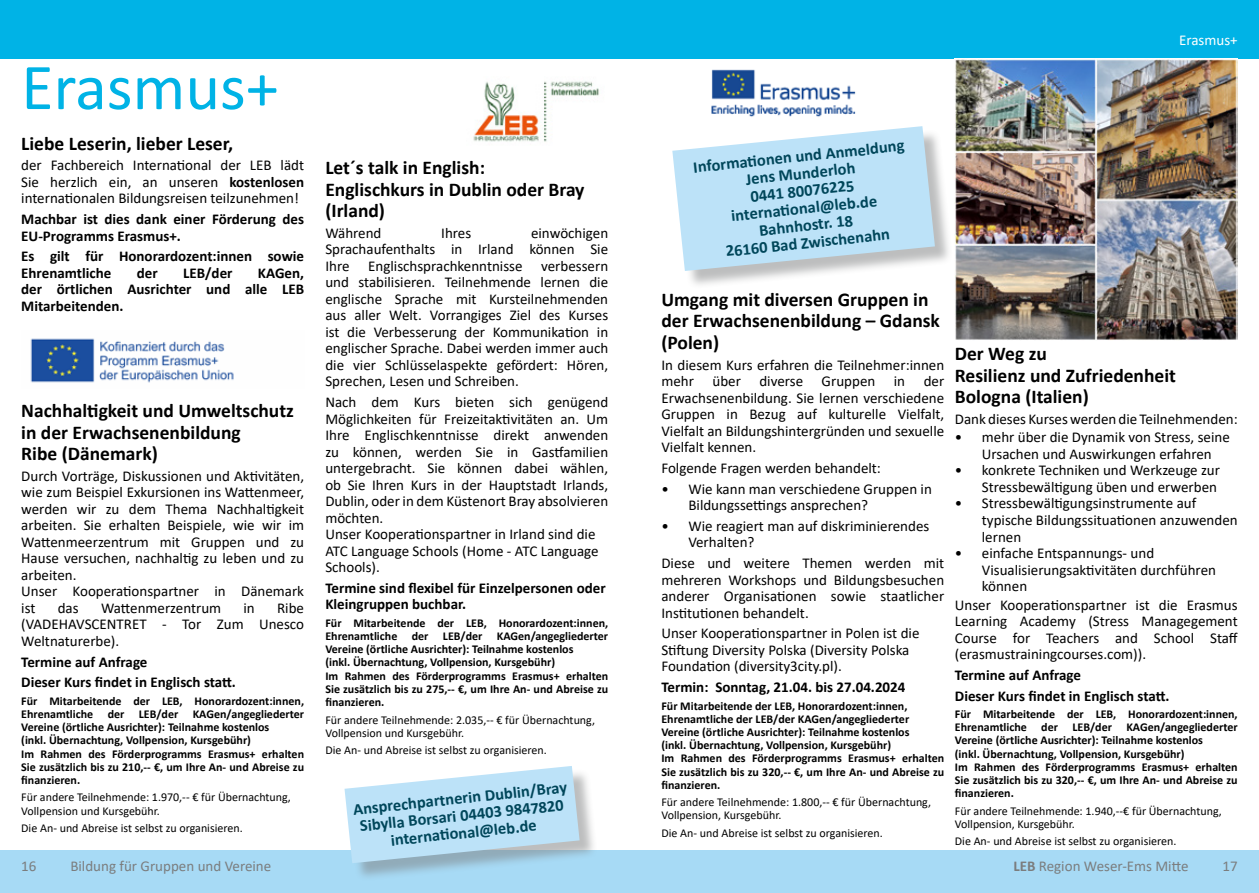
<style>
.page{position:relative;width:1259px;height:893px;background:#fff}
.page>*{position:absolute;margin:0;border:0;box-sizing:border-box;transform-origin:0 0}
.t1{font:66px "Calibri";color:#00b3e6}
.t2{font:700 19.5px/21.5px "Calibri";color:#000}
.t3{font:700 16.5px/17.2px "Calibri";color:#00465a;text-align:center}
.t4{font:15px/16.5px "Calibri";color:#000}
.t5{font:700 15px/16.5px "Calibri";color:#000}
.t6{font:15px "Calibri";color:#7b7d7e}
.t7{font:15px "Calibri";color:#fff}
.t8{font:700 12px/13.2px "Calibri";color:#000}
.t9{font:12px/13.2px "Calibri";color:#000}
.s1{font-weight:700}
</style>
<div class="page">
<div style="left:0;top:850px;width:1259px;height:43px;background:#a7daf5"></div>
<div style="left:0;top:0;width:1259px;height:58px;background:#00b3e6"></div>
<img style="left:955px;top:58px;width:282px;height:282px">
<div style="left:675px;top:129px;width:278px;height:160px;background:#7b7d7e;opacity:.5"></div>
<svg style="left:672px;top:126px;width:263px;height:145px;background:#c4e3f4"></svg>
<img style="left:711px;top:69px;width:145px;height:48px">
<div style="left:347px;top:769px;width:251px;height:113px;background:#7b7d7e;opacity:.5"></div>
<svg style="left:344px;top:766px;width:235px;height:97px;background:#c1e1f3"></svg>
<img style="left:473px;top:81px;width:126px;height:61px">
<img style="left:30px;top:338px;width:204px;height:45px">
<h1 class="t1" style="left:21px;top:41px;width:259px">Erasmus+</h1>
<h2 class="t2" style="left:21px;top:132px;width:214px">Liebe Leserin, lieber Leser,</h2>
<p class="t4" style="left:21px;top:157px;width:284px;text-align:justify">der Fachbereich International der LEB lädt Sie herzlich ein, an unseren <span class="s1">kostenlosen </span>internationalen Bildungsreisen teilzunehmen!</p>
<p class="t5" style="left:21px;top:211px;width:284px">Machbar ist dies dank einer Förderung des<br>EU-Programms Erasmus+.</p>
<p class="t5" style="left:21px;top:248px;width:284px">Es gilt für Honorardozent:innen sowie<br>Ehrenamtliche</p>
<p class="t5" style="left:137px;top:264px;width:22px">der</p>
<p class="t5" style="left:183px;top:264px;width:51px">LEB/der</p>
<p class="t5" style="left:21px;top:264px;width:284px;text-align:justify;text-indent:237px">KAGen, der örtlichen Ausrichter und alle LEB Mitarbeitenden.</p>
<h2 class="t2" style="left:21px;top:400px;width:274px">Nachhaltigkeit und Umweltschutz in der Erwachsenenbildung<br>Ribe (Dänemark)</h2>
<p class="t4" style="left:21px;top:467px;width:284px">Durch Vorträge, Diskussionen und Aktivitäten, wie zum Beispiel Exkursionen ins Wattenmeer, werden wir zu dem Thema Nachhaltigkeit arbeiten. Sie erhalten Beispiele, wie wir im Wattenmeerzentrum mit Gruppen und zu Hause versuchen, nachhaltig zu leben und zu arbeiten.<br>Unser Kooperationspartner in Dänemark ist</p>
<p class="t4" style="left:21px;top:599px;width:284px;text-align:justify;text-indent:256px">Ribe (VADEHAVSCENTRET - Tor Zum Unesco Weltnaturerbe).</p>
<p class="t5" style="left:21px;top:651px;width:216px;line-height:20.7px">Termine auf Anfrage<br>Dieser Kurs findet in Englisch statt.</p>
<p class="t8" style="left:21px;top:694px;width:284px">Für Mitarbeitende der LEB, Honorardozent:innen, Ehrenamtliche der LEB/der KAGen/angegliederter Vereine (örtliche Ausrichter): Teilnahme kostenlos<br>(inkl. Übernachtung, Vollpension, Kursgebühr)<br>Im Rahmen des Förderprogramms Erasmus+ erhalten Sie zusätzlich bis zu 210,-- €, um Ihre An- und Abreise zu finanzieren.</p>
<p class="t9" style="left:21px;top:791px;width:271px">Für andere Teilnehmende: 1.970,-- € für Übernachtung,<br>Vollpension und Kursgebühr.</p>
<p class="t9" style="left:21px;top:821px;width:223px">Die An- und Abreise ist selbst zu organisieren.</p>
<p class="t4" style="left:58px;top:599px;width:22px">das</p>
<p class="t4" style="left:101px;top:599px;width:122px">Wattenmerzentrum</p>
<p class="t4" style="left:243px;top:599px;width:13px">in</p>
<h2 class="t2" style="left:325px;top:157px;width:261px">Let´s talk in English:<br>Englischkurs in Dublin oder Bray (Irland)</h2>
<p class="t4" style="left:325px;top:224px;width:58px">Während</p>
<p class="t4" style="left:441px;top:224px;width:32px">Ihres</p>
<p class="t4" style="left:325px;top:224px;width:284px;text-align:justify;text-indent:206px">einwöchigen Sprachaufenthalts in Irland können Sie Ihre Englischsprachkenntnisse verbessern und stabilisieren. Teilnehmende lernen die englische Sprache mit Kursteilnehmenden aus aller Welt. Vorrangiges Ziel des Kurses ist die Verbesserung der Kommunikation in englischer Sprache. Dabei werden immer auch die vier Schlüsselaspekte gefördert: Hören, Sprechen, Lesen und Schreiben.</p>
<p class="t4" style="left:325px;top:394px;width:284px">Nach dem Kurs bieten sich genügend Möglichkeiten für Freizeitaktivitäten an. Um Ihre Englischkenntnisse direkt anwenden zu können, werden Sie in Gastfamilien untergebracht. Sie können dabei wählen, ob Sie Ihren Kurs in der Hauptstadt Irlands, Dublin, oder in dem Küstenort Bray absolvieren möchten.<br>Unser Kooperationspartner in Irland sind die ATC Language Schools (Home - ATC Language Schools).</p>
<p class="t5" style="left:325px;top:579px;width:282px">Termine sind flexibel für Einzelpersonen oder<br>Kleingruppen buchbar.</p>
<p class="t8" style="left:325px;top:616px;width:284px">Für Mitarbeitende der LEB, Honorardozent:innen, Ehrenamtliche der LEB/der KAGen/angegliederter Vereine (örtliche Ausrichter): Teilnahme kostenlos<br>(inkl. Übernachtung, Vollpension, Kursgebühr)<br>Im Rahmen des Förderprogramms Erasmus+ erhalten Sie zusätzlich bis zu 275,-- €, um Ihre An- und Abreise zu finanzieren.</p>
<p class="t9" style="left:325px;top:713px;width:271px">Für andere Teilnehmende: 2.035,-- € für Übernachtung,<br>Vollpension und Kursgebühr.</p>
<p class="t9" style="left:325px;top:743px;width:223px">Die An- und Abreise ist selbst zu organisieren.</p>
<p class="t3" style="left:352px;top:800px;width:216px;rotate:-6deg">Ansprechpartnerin Dublin/Bray<br>Sibylla Borsari 04403 9847820 internati onal@leb.de</p>
<p class="t7" style="left:1179px;top:30px;width:60px">Erasmus+</p>
<p class="t3" style="left:692px;top:159px;width:213px;rotate:-6deg">Informati onen und Anmeldung<br>Jens Munderloh<br>0441 80076225<br>internati onal@leb.de<br>Bahnhostr. 18<br>26160 Bad Zwischenahn</p>
<h2 class="t2" style="left:661px;top:288px;width:280px">Umgang mit diversen Gruppen in der Erwachsenenbildung – Gdansk (Polen)</h2>
<p class="t4" style="left:661px;top:356px;width:284px;text-align:justify">In diesem Kurs erfahren die Teilnehmer:innen mehr über diverse Gruppen in der Erwachsenenbildung. Sie lernen verschiedene Gruppen in Bezug auf kulturelle Vielfalt, Vielfalt an Bildungshintergründen und sexuelle Vielfalt kennen.</p>
<p class="t4" style="left:661px;top:459px;width:221px">Folgende Fragen werden behandelt:</p>
<p class="t4" style="left:688px;top:480px;width:245px;text-indent:-27px">• Wie kann man verschiedene Gruppen in<br>Bildungssettings ansprechen?</p>
<p class="t4" style="left:688px;top:517px;width:242px;text-indent:-27px">• Wie reagiert man auf diskriminierendes<br>Verhalten?</p>
<p class="t4" style="left:661px;top:554px;width:284px;text-align:justify">Diese und weitere Themen werden mit mehreren Workshops und Bildungsbesuchen anderer Organisationen sowie staatlicher Institutionen behandelt.</p>
<p class="t4" style="left:661px;top:625px;width:259px">Unser Kooperationspartner in Polen ist die<br>Stiftung Diversity Polska (Diversity Polska<br>Foundation (diversity3city.pl).</p>
<p class="t5" style="left:661px;top:679px;width:245px">Termin: Sonntag, 21.04. bis 27.04.2024</p>
<p class="t8" style="left:661px;top:699px;width:284px">Für Mitarbeitende der LEB, Honorardozent:innen, Ehrenamtliche der LEB/der KAGen/angegliederter Vereine (örtliche Ausrichter): Teilnahme kostenlos<br>(inkl. Übernachtung, Vollpension, Kursgebühr)<br>Im Rahmen des Förderprogramms Erasmus+ erhalten Sie zusätzlich bis zu 320,-- €, um Ihre An- und Abreise zu finanzieren.</p>
<p class="t9" style="left:661px;top:795px;width:271px">Für andere Teilnehmende: 1.800,-- € für Übernachtung,<br>Vollpension, Kursgebühr.</p>
<p class="t9" style="left:661px;top:826px;width:223px">Die An- und Abreise ist selbst zu organisieren.</p>
<h2 class="t2" style="left:955px;top:343px;width:222px">Der Weg zu<br>Resilienz und Zufriedenheit<br>Bologna (Italien)</h2>
<p class="t4" style="left:955px;top:410px;width:284px">Dank dieses Kurses werden die Teilnehmenden:</p>
<p class="t4" style="left:955px;top:429px;width:276px;text-align:center">• mehr über die Dynamik von Stress, seine<br>Ursachen und Auswirkungen erfahren</p>
<p class="t4" style="left:955px;top:462px;width:267px;text-align:right">• konkrete Techniken und Werkzeuge zur<br>Stressbewältigung üben und erwerben</p>
<p class="t4" style="left:982px;top:495px;width:257px;text-indent:-27px">• Stressbewältigungsinstrumente auf typische Bildungssituationen anzuwenden lernen</p>
<p class="t4" style="left:982px;top:544px;width:236px;text-indent:-27px">• einfache Entspannungs- und<br>Visualisierungsaktivitäten durchführen können</p>
<p class="t4" style="left:955px;top:596px;width:284px;text-align:justify">Unser Kooperationspartner ist die Erasmus Learning Academy (Stress Managegement Course for Teachers and School Staff (erasmustrainingcourses.com)).</p>
<p class="t5" style="left:955px;top:664px;width:216px;line-height:20.7px">Termine auf Anfrage<br>Dieser Kurs findet in Englisch statt.</p>
<p class="t8" style="left:955px;top:707px;width:284px">Für Mitarbeitende der LEB, Honorardozent:innen, Ehrenamtliche der LEB/der KAGen/angegliederter Vereine (örtliche Ausrichter): Teilnahme kostenlos<br>(inkl. Übernachtung, Vollpension, Kursgebühr)<br>Im Rahmen des Förderprogramms Erasmus+ erhalten Sie zusätzlich bis zu 320,-- €, um Ihre An- und Abreise zu finanzieren.</p>
<p class="t9" style="left:955px;top:804px;width:268px">Für andere Teilnehmende: 1.940,--€ für Übernachtung,<br>Vollpension, Kursgebühr.</p>
<p class="t9" style="left:955px;top:834px;width:223px">Die An- und Abreise ist selbst zu organisieren.</p>
<p class="t6" style="left:21px;top:856px;width:17px">16</p>
<p class="t6" style="left:70px;top:856px;width:202px">Bildung für Gruppen und Vereine</p>
<p class="t6" style="left:1013px;top:856px;width:177px"><span class="s1">LEB</span> Region Weser-Ems Mitte</p>
<p class="t6" style="left:1222px;top:856px;width:17px">17</p>
</div>
